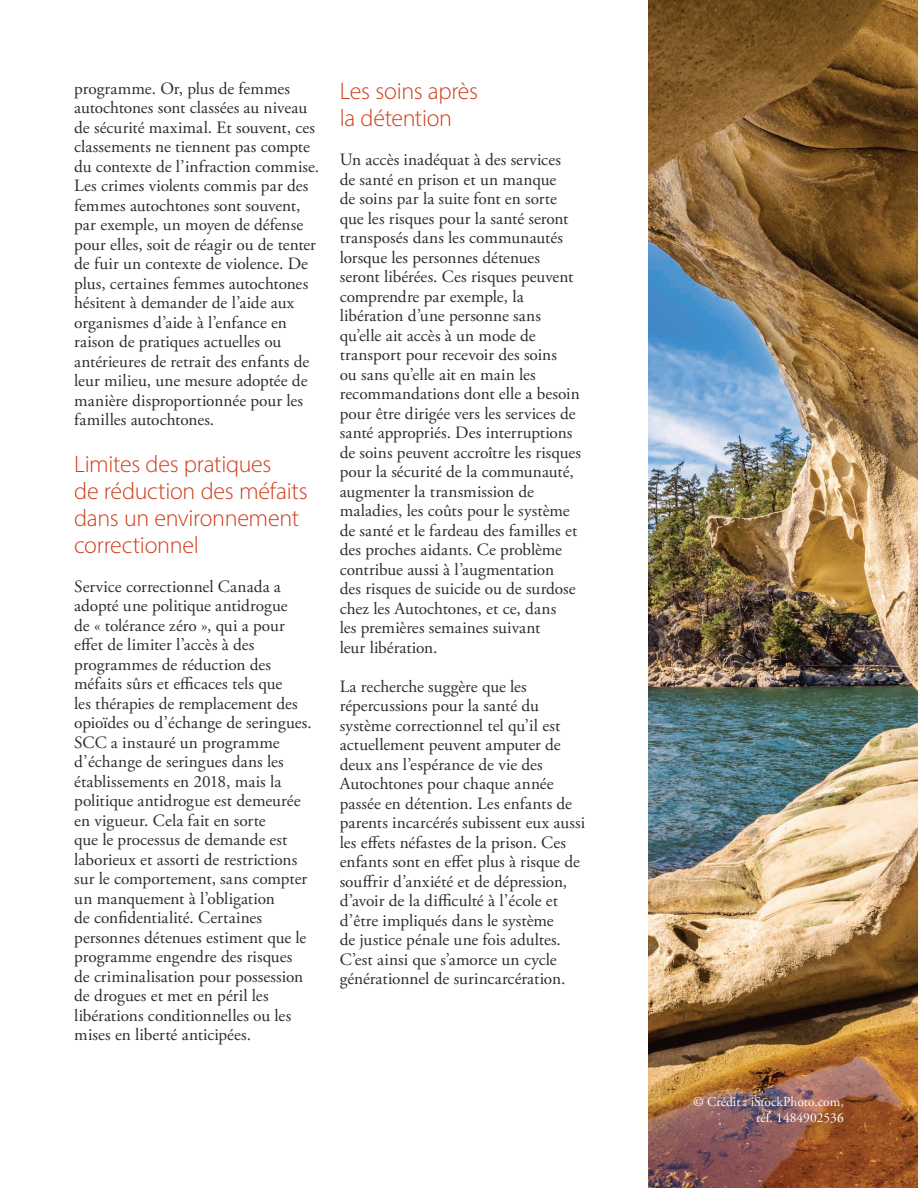
<style>
.page{position:relative;width:918px;height:1188px;background:#fff}
.page>*{position:absolute;margin:0;border:0;box-sizing:border-box;transform-origin:0 0}
.t1{font:300 24px/27px "Myriad Pro";letter-spacing:-.015em;color:#cf3e1c}
.t2{font:17.25px/19.5px "Adobe Garamond Pro";color:#2e2b2c}
.t3{font:13.5px/16.5px "Adobe Garamond Pro";color:#fff;text-align:right}
</style>
<div class="page">
<img style="left:648px;top:0;width:270px;height:1188px">
<p class="t2" style="left:74px;top:79px;width:247px">programme. Or, plus de femmes autochtones sont classées au niveau de sécurité maximal. Et souvent, ces classements ne tiennent pas compte du contexte de l’infraction commise.<br>Les crimes violents commis par des femmes autochtones sont souvent, par exemple, un moyen de défense pour elles, soit de réagir ou de tenter de fuir un contexte de violence. De plus, certaines femmes autochtones hésitent à demander de l’aide aux organismes d’aide à l’enfance en raison de pratiques actuelles ou antérieures de retrait des enfants de leur milieu, une mesure adoptée de manière disproportionnée pour les familles autochtones.</p>
<h1 class="t1" style="left:74px;top:450px;width:235px">Limites des pratiques<br>de réduction des méfaits dans un environnement correctionnel</h1>
<p class="t2" style="left:74px;top:577px;width:239px">Service correctionnel Canada a adopté une politique antidrogue<br>de « tolérance zéro », qui a pour effet de limiter l’accès à des programmes de réduction des méfaits sûrs et efficaces tels que<br>les thérapies de remplacement des opioïdes ou d’échange de seringues.<br>SCC a instauré un programme d’échange de seringues dans les établissements en 2018, mais la politique antidrogue est demeurée en vigueur. Cela fait en sorte<br>que le processus de demande est laborieux et assorti de restrictions sur le comportement, sans compter un manquement à l’obligation<br>de confidentialité. Certaines personnes détenues estiment que le programme engendre des risques de criminalisation pour possession de drogues et met en péril les libérations conditionnelles ou les mises en liberté anticipées.</p>
<h1 class="t1" style="left:340px;top:77px;width:140px">Les soins après la détention</h1>
<p class="t2" style="left:340px;top:150px;width:243px">Un accès inadéquat à des services<br>de santé en prison et un manque<br>de soins par la suite font en sorte que les risques pour la santé seront transposés dans les communautés lorsque les personnes détenues seront libérées. Ces risques peuvent comprendre par exemple, la libération d’une personne sans qu’elle ait accès à un mode de transport pour recevoir des soins<br>ou sans qu’elle ait en main les recommandations dont elle a besoin pour être dirigée vers les services de santé appropriés. Des interruptions de soins peuvent accroître les risques pour la sécurité de la communauté, augmenter la transmission de maladies, les coûts pour le système de santé et le fardeau des familles et des proches aidants. Ce problème contribue aussi à l’augmentation<br>des risques de suicide ou de surdose chez les Autochtones, et ce, dans<br>les premières semaines suivant<br>leur libération.</p>
<p class="t2" style="left:340px;top:677px;width:247px">La recherche suggère que les répercussions pour la santé du système correctionnel tel qu’il est actuellement peuvent amputer de deux ans l’espérance de vie des Autochtones pour chaque année passée en détention. Les enfants de parents incarcérés subissent eux aussi les effets néfastes de la prison. Ces enfants sont en effet plus à risque de souffrir d’anxiété et de dépression, d’avoir de la difficulté à l’école et d’être impliqués dans le système<br>de justice pénale une fois adultes.<br>C’est ainsi que s’amorce un cycle générationnel de surincarcération.</p>
<p class="t3" style="left:693px;top:1094px;width:152px">© Crédit : iStockPhoto.com, réf. 1484902536</p>
</div>
